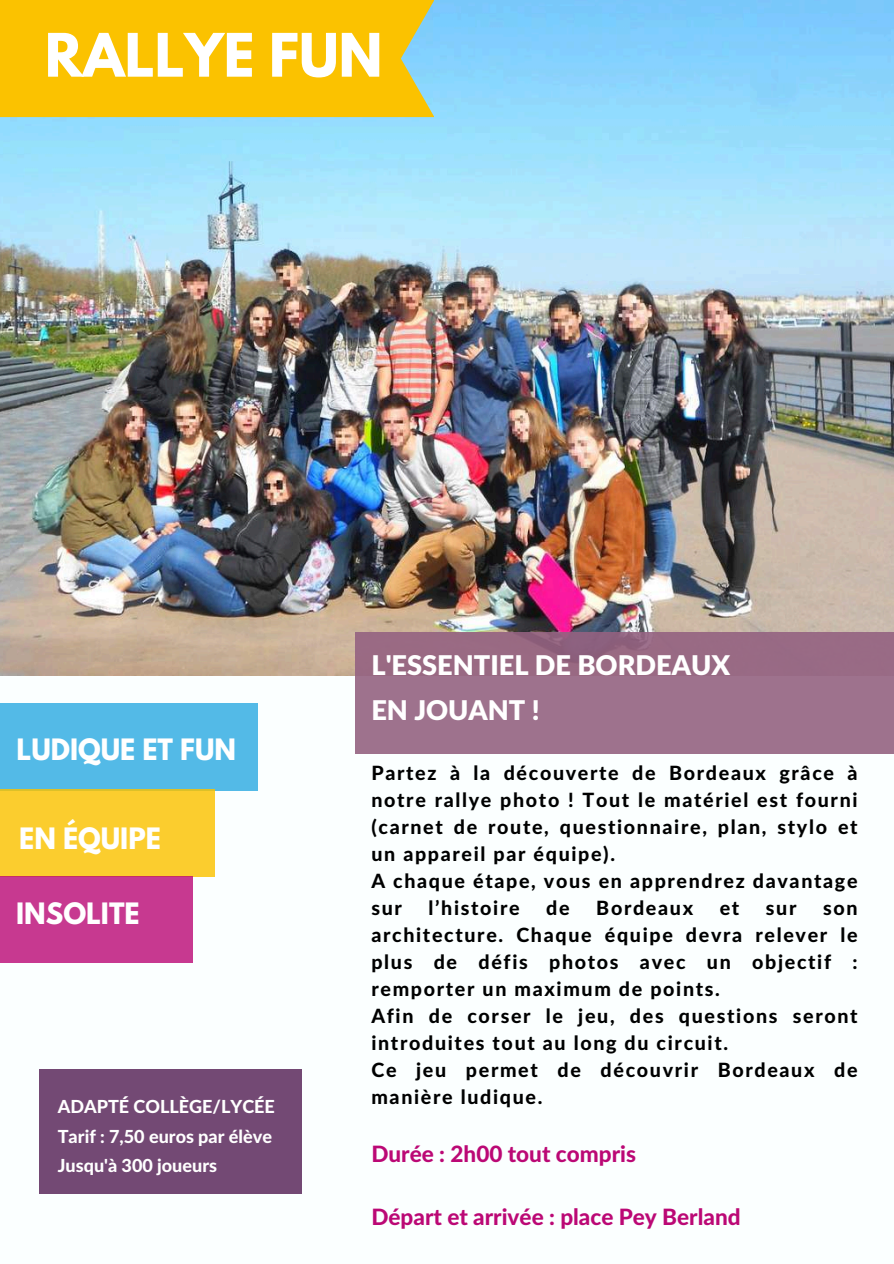
<style>
.page{position:relative;width:894px;height:1264px;background:#fff}
.page>*{position:absolute;margin:0;border:0;box-sizing:border-box;transform-origin:0 0}
.t1{font:700 53.1px "League Spartan";color:#fff}
.t2{font:900 27.15px/45px "Lato Latin";color:#fff}
.t3{font:700 26.1px "League Spartan";color:#fff}
.t4{font:800 22.5px "Lato Latin";color:#bb0875}
.t5{font:800 19.65px/27px "Lato Latin";letter-spacing:.085em;color:#000}
.t6{font:800 18px/29.2px "Lato Latin";color:#fff}
</style>
<div class="page">
<div style="left:0;top:0;width:893px;height:1263px;background:#fbffff"></div>
<img style="left:0;top:0;width:893px;height:675px">
<div style="left:0;top:703px;width:258px;height:87px;background:#53bae7"></div>
<div style="left:0;top:789px;width:215px;height:87px;background:#fbcd2e"></div>
<div style="left:0;top:876px;width:192px;height:86px;background:#c73990"></div>
<div style="left:39px;top:1069px;width:262px;height:124px;background:#734974"></div>
<div style="left:355px;top:631px;width:538px;height:122px;background:#9e728d"></div>
<div style="left:0;top:0;width:434px;height:117px;background:#fbc200"></div>
<h1 class="t1" style="left:45px;top:29px;width:339px">RALLYE FUN</h1>
<h3 class="t3" style="left:17px;top:736px;width:221px">LUDIQUE ET FUN</h3>
<h3 class="t3" style="left:19px;top:825px;width:143px">EN ÉQUIPE</h3>
<h3 class="t3" style="left:16px;top:900px;width:125px">INSOLITE</h3>
<p class="t6" style="left:58px;top:1093px;width:218px">ADAPTÉ COLLÈGE/LYCÉE<br>Tarif : 7,50 euros par élève<br>Jusqu'à 300 joueurs</p>
<h2 class="t2" style="left:371px;top:644px;width:360px">L'ESSENTIEL DE BORDEAUX<br>EN JOUANT !</h2>
<p class="t5" style="left:371px;top:760px;width:487px">Partez à la découverte de Bordeaux grâce à notre rallye photo ! Tout le matériel est fourni (carnet de route, questionnaire, plan, stylo et un appareil par équipe).<br>A chaque étape, vous en apprendrez davantage sur</p>
<p class="t5" style="left:428px;top:895px;width:93px">l’histoire</p>
<p class="t5" style="left:546px;top:895px;width:25px">de</p>
<p class="t5" style="left:596px;top:895px;width:98px">Bordeaux</p>
<p class="t5" style="left:719px;top:895px;width:21px">et</p>
<p class="t5" style="left:765px;top:895px;width:32px">sur</p>
<p class="t5" style="left:371px;top:895px;width:487px;text-indent:451px">son architecture. Chaque équipe devra relever le plus de défis photos avec un objectif : remporter un maximum de points.<br>Afin de corser le jeu, des questions seront introduites tout au long du circuit.<br>Ce jeu permet de découvrir Bordeaux de manière ludique.</p>
<p class="t4" style="left:371px;top:1144px;width:266px">Durée : 2h00 tout compris</p>
<p class="t4" style="left:371px;top:1207px;width:370px">Départ et arrivée : place Pey Berland</p>
</div>
